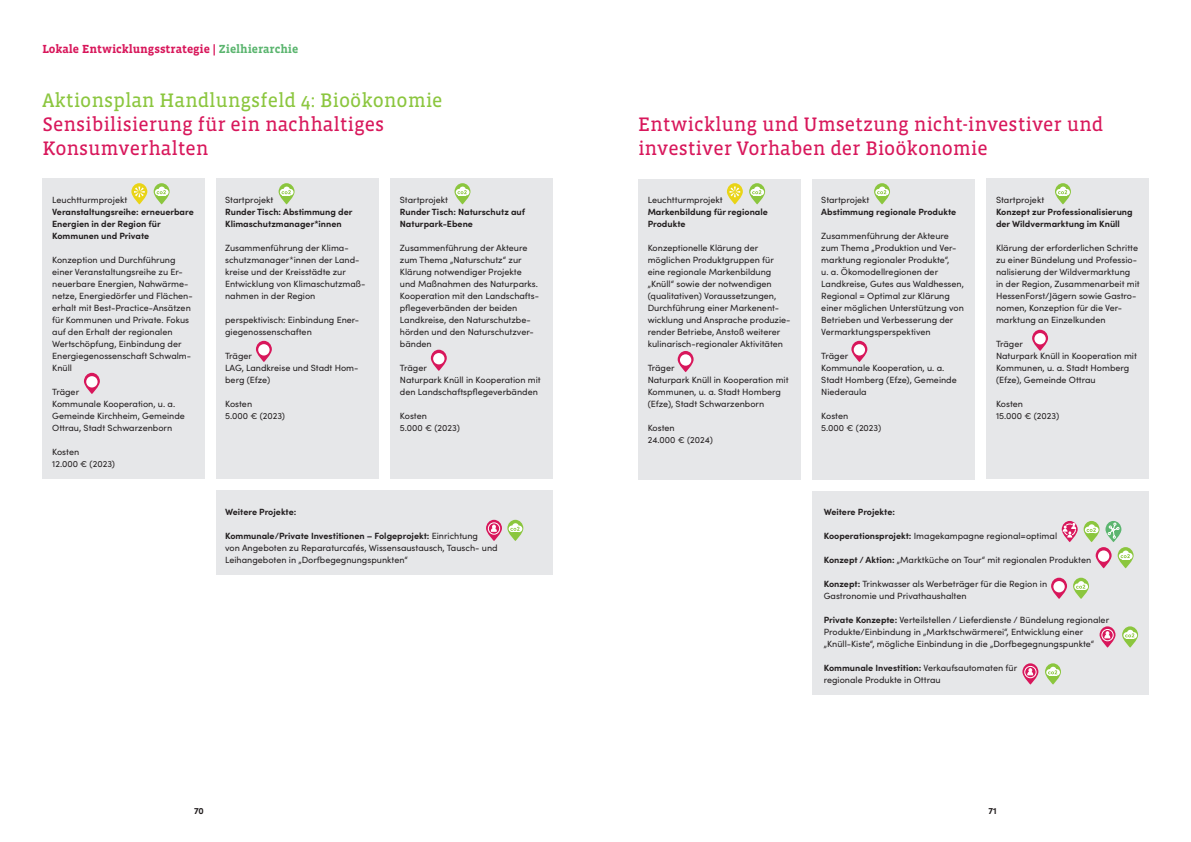
<style>
.page{position:relative;width:1191px;height:842px;background:#fff}
.page>*{position:absolute;margin:0;border:0;box-sizing:border-box;transform-origin:0 0}
.t1{font:20px/24px "Vista Slab OTCE";color:#d8175b}
.t2{font:20px "Vista Slab OTCE";color:#8bc63e}
.t3{font:700 12px "Vista Slab OTCE";color:#d8175b}
.t4{font:9px/12px "Sofia Pro";color:#231f20}
.t5{font:700 9px/12px "Sofia Pro";color:#231f20}
.s1{color:#5bb56f}
.s2{font-weight:700}
</style>
<div class="page">
<div style="left:986px;top:179px;width:162px;height:300px;background:#e6e7e9"></div>
<div style="left:812px;top:491px;width:336px;height:204px;background:#e6e7e9"></div>
<div style="left:812px;top:179px;width:162px;height:300px;background:#e6e7e9"></div>
<div style="left:638px;top:179px;width:162px;height:300px;background:#e6e7e9"></div>
<svg style="left:727px;top:183px;width:16px;height:21px"></svg>
<svg style="left:677px;top:351px;width:16px;height:21px"></svg>
<div style="left:680px;top:354px;width:11px;height:12px;background:#fff;border-radius:50%"></div>
<svg style="left:1051px;top:578px;width:16px;height:21px"></svg>
<div style="left:1053px;top:581px;width:11px;height:11px;background:#fff;border-radius:50%"></div>
<svg style="left:851px;top:341px;width:16px;height:21px"></svg>
<div style="left:853px;top:344px;width:12px;height:11px;background:#fff;border-radius:50%"></div>
<svg style="left:1032px;top:330px;width:16px;height:21px"></svg>
<div style="left:1034px;top:333px;width:11px;height:11px;background:#fff;border-radius:50%"></div>
<svg style="left:1073px;top:578px;width:16px;height:21px"></svg>
<svg style="left:1122px;top:626px;width:16px;height:22px"></svg>
<svg style="left:1045px;top:663px;width:16px;height:22px"></svg>
<svg style="left:749px;top:183px;width:16px;height:21px"></svg>
<svg style="left:874px;top:183px;width:16px;height:21px"></svg>
<svg style="left:1055px;top:183px;width:16px;height:21px"></svg>
<svg style="left:1099px;top:626px;width:16px;height:22px"></svg>
<svg style="left:1022px;top:663px;width:16px;height:22px"></svg>
<svg style="left:1061px;top:521px;width:16px;height:21px"></svg>
<svg style="left:1083px;top:521px;width:50px;height:47px"></svg>
<div style="left:391px;top:179px;width:162px;height:300px;background:#e6e7e9"></div>
<div style="left:217px;top:491px;width:336px;height:84px;background:#e6e7e9"></div>
<div style="left:217px;top:179px;width:162px;height:300px;background:#e6e7e9"></div>
<div style="left:43px;top:179px;width:162px;height:300px;background:#e6e7e9"></div>
<svg style="left:131px;top:183px;width:16px;height:21px"></svg>
<svg style="left:84px;top:373px;width:16px;height:21px"></svg>
<div style="left:86px;top:376px;width:12px;height:11px;background:#fff;border-radius:50%"></div>
<svg style="left:256px;top:341px;width:16px;height:21px"></svg>
<div style="left:258px;top:344px;width:11px;height:11px;background:#fff;border-radius:50%"></div>
<svg style="left:431px;top:350px;width:16px;height:21px"></svg>
<div style="left:433px;top:353px;width:11px;height:11px;background:#fff;border-radius:50%"></div>
<svg style="left:154px;top:183px;width:16px;height:21px"></svg>
<svg style="left:278px;top:183px;width:16px;height:21px"></svg>
<svg style="left:454px;top:183px;width:16px;height:21px"></svg>
<svg style="left:486px;top:520px;width:37px;height:21px"></svg>
<h2 class="t3" style="left:43px;top:42px;width:257px">Lokale Entwicklungsstrategie | <span class="s1">Zielhierarchie</span></h2>
<h1 class="t2" style="left:43px;top:89px;width:401px">Aktionsplan Handlungsfeld 4: Bioökonomie</h1>
<h1 class="t1" style="left:43px;top:112px;width:343px">Sensibilisierung für ein nachhaltiges<br>Konsumverhalten</h1>
<p class="t4" style="left:52px;top:193px;width:77px">Leuchtturmprojekt</p>
<p class="t5" style="left:52px;top:205px;width:143px">Veranstaltungsreihe: erneuerbare<br>Energien in der Region für<br>Kommunen und Private</p>
<p class="t4" style="left:52px;top:253px;width:142px">Konzeption und Durchführung einer Veranstaltungsreihe zu Er&shy;neuerbare Energien, Nahwärme&shy;netze, Energiedörfer und Flächen&shy;erhalt mit Best-Practice-Ansätzen für Kommunen und Private. Fokus auf den Erhalt der regionalen<br>Wertschöpfung, Einbindung der<br>Energiegenossenschaft Schwalm-<br>Knüll</p>
<p class="t4" style="left:52px;top:385px;width:134px">Träger<br>Kommunale Kooperation, u. a.<br>Gemeinde Kirchheim, Gemeinde<br>Ottrau, Stadt Schwarzenborn</p>
<p class="t4" style="left:52px;top:445px;width:64px">Kosten<br>12.000 € (2023)</p>
<p class="t4" style="left:225px;top:193px;width:50px">Startprojekt</p>
<p class="t5" style="left:225px;top:205px;width:129px">Runder Tisch: Abstimmung der<br>Klimaschutzmanager*innen</p>
<p class="t4" style="left:225px;top:241px;width:142px">Zusammenführung der Klima&shy;schutzmanager*innen der Land&shy;kreise und der Kreisstädte zur<br>Entwicklung von Klimaschutzmaß&shy;nahmen in der Region</p>
<p class="t4" style="left:225px;top:313px;width:135px">perspektivisch: Einbindung Ener&shy;giegenossenschaften</p>
<p class="t4" style="left:225px;top:349px;width:135px">Träger<br>LAG, Landkreise und Stadt Hom&shy;berg (Efze)</p>
<p class="t4" style="left:225px;top:397px;width:61px">Kosten<br>5.000 € (2023)</p>
<p class="t4" style="left:400px;top:193px;width:50px">Startprojekt</p>
<p class="t5" style="left:400px;top:205px;width:127px">Runder Tisch: Naturschutz auf<br>Naturpark-Ebene</p>
<p class="t4" style="left:400px;top:241px;width:141px">Zusammenführung der Akteure zum Thema „Naturschutz“ zur<br>Klärung notwendiger Projekte und Maßnahmen des Naturparks.<br>Kooperation mit den Landschafts&shy;pflegeverbänden der beiden<br>Landkreise, den Naturschutzbe&shy;hörden und den Naturschutzver&shy;bänden</p>
<p class="t4" style="left:400px;top:361px;width:142px">Träger<br>Naturpark Knüll in Kooperation mit den Landschaftspflegeverbänden</p>
<p class="t4" style="left:400px;top:409px;width:61px">Kosten<br>5.000 € (2023)</p>
<p class="t5" style="left:225px;top:505px;width:73px">Weitere Projekte:</p>
<p class="t4" style="left:225px;top:529px;width:274px"><span class="s2">Kommunale/Private Investitionen – Folgeprojekt:</span> Einrichtung<br>von Angeboten zu Reparaturcafés, Wissensaustausch, Tausch- und<br>Leihangeboten in „Dorfbegegnungspunkten“</p>
<h1 class="t1" style="left:638px;top:112px;width:467px">Entwicklung und Umsetzung nicht-investiver und investiver Vorhaben der Bioökonomie</h1>
<p class="t4" style="left:647px;top:193px;width:77px">Leuchtturmprojekt</p>
<p class="t5" style="left:647px;top:205px;width:122px">Markenbildung für regionale<br>Produkte</p>
<p class="t4" style="left:647px;top:241px;width:144px">Konzeptionelle Klärung der möglichen Produktgruppen für eine regionale Markenbildung „Knüll“ sowie der notwendigen (qualitativen) Voraussetzungen,<br>Durchführung einer Markenent&shy;wicklung und Ansprache produzie&shy;render Betriebe, Anstoß weiterer kulinarisch-regionaler Aktivitäten</p>
<p class="t4" style="left:647px;top:361px;width:142px">Träger<br>Naturpark Knüll in Kooperation mit<br>Kommunen, u. a. Stadt Homberg (Efze), Stadt Schwarzenborn</p>
<p class="t4" style="left:647px;top:421px;width:67px">Kosten<br>24.000 € (2024)</p>
<p class="t4" style="left:821px;top:193px;width:50px">Startprojekt</p>
<p class="t5" style="left:821px;top:205px;width:136px">Abstimmung regionale Produkte</p>
<p class="t4" style="left:821px;top:229px;width:144px">Zusammenführung der Akteure zum Thema „Produktion und Ver&shy;marktung regionaler Produkte“,<br>u. a. Ökomodellregionen der<br>Landkreise, Gutes aus Waldhessen,<br>Regional = Optimal zur Klärung einer möglichen Unterstützung von<br>Betrieben und Verbesserung der<br>Vermarktungsperspektiven</p>
<p class="t4" style="left:821px;top:349px;width:137px">Träger<br>Kommunale Kooperation, u. a.<br>Stadt Homberg (Efze), Gemeinde<br>Niederaula</p>
<p class="t4" style="left:821px;top:409px;width:61px">Kosten<br>5.000 € (2023)</p>
<p class="t4" style="left:996px;top:193px;width:50px">Startprojekt</p>
<p class="t5" style="left:996px;top:205px;width:138px">Konzept zur Professionalisierung der Wildvermarktung im Knüll</p>
<p class="t4" style="left:996px;top:241px;width:145px">Klärung der erforderlichen Schritte zu einer Bündelung und Professio&shy;nalisierung der Wildvermarktung in der Region, Zusammenarbeit mit HessenForst/Jägern sowie Gastro&shy;nomen, Konzeption für die Ver&shy;marktung an Einzelkunden</p>
<p class="t4" style="left:996px;top:337px;width:142px">Träger<br>Naturpark Knüll in Kooperation mit<br>Kommunen, u. a. Stadt Homberg (Efze), Gemeinde Ottrau</p>
<p class="t4" style="left:996px;top:397px;width:65px">Kosten<br>15.000 € (2023)</p>
<p class="t5" style="left:823px;top:505px;width:73px">Weitere Projekte:</p>
<p class="t4" style="left:823px;top:529px;width:235px"><span class="s2">Kooperationsprojekt:</span> Imagekampagne regional=optimal</p>
<p class="t4" style="left:823px;top:553px;width:269px"><span class="s2">Konzept / Aktion:</span> „Marktküche on Tour“ mit regionalen Produkten</p>
<p class="t4" style="left:823px;top:577px;width:225px"><span class="s2">Konzept:</span> Trinkwasser als Werbeträger für die Region in<br>Gastronomie und Privathaushalten</p>
<p class="t4" style="left:823px;top:613px;width:287px"><span class="s2">Private Konzepte:</span> Verteilstellen / Lieferdienste / Bündelung regionaler<br>Produkte/Einbindung in „Marktschwärmerei“, Entwicklung einer „Knüll-Kiste“, mögliche Einbindung in die „Dorfbegegnungspunkte“</p>
<p class="t4" style="left:823px;top:661px;width:195px"><span class="s2">Kommunale Investition:</span> Verkaufsautomaten für regionale Produkte in Ottrau</p>
<p class="t5" style="left:194px;top:804px;width:11px">70</p>
<p class="t5" style="left:988px;top:804px;width:10px">71</p>
</div>
